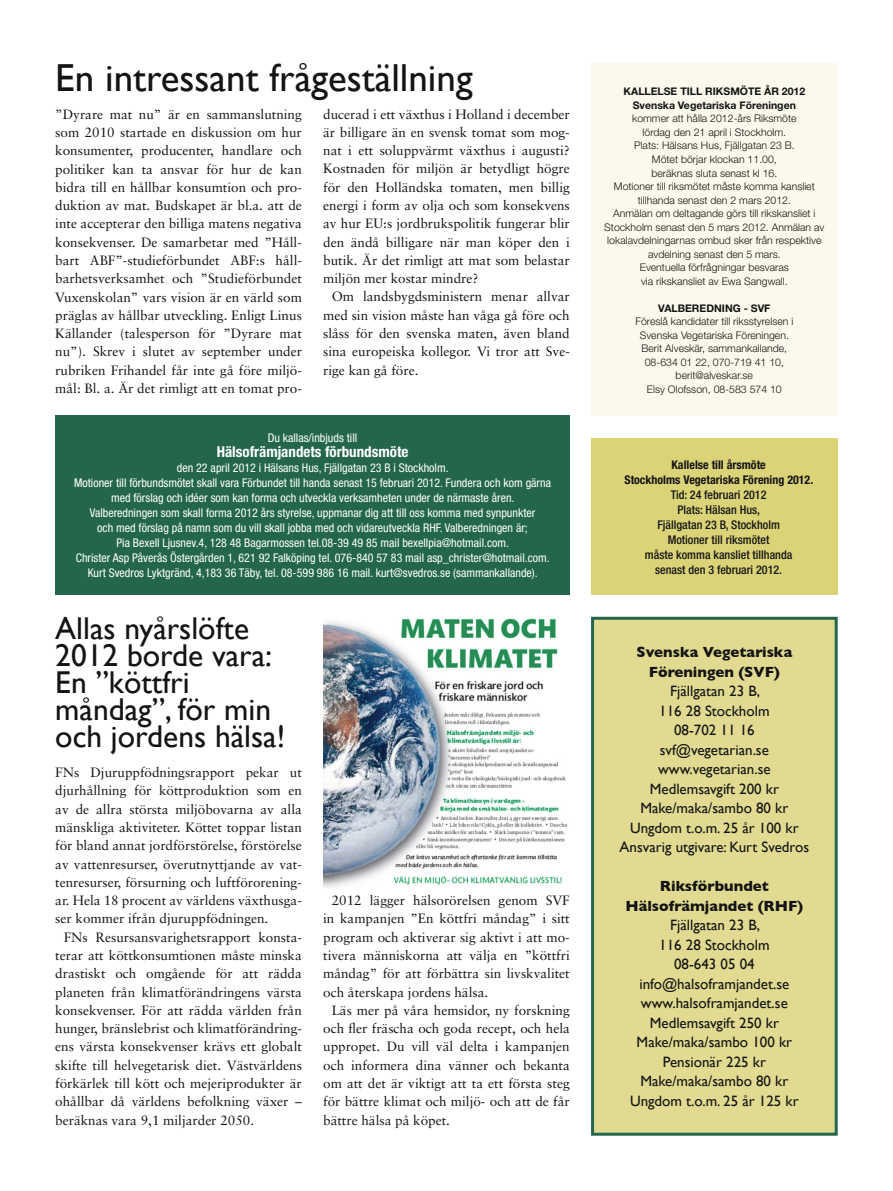
<style>
.page{position:relative;width:893px;height:1191px;background:#fff}
.page>*{position:absolute;margin:0;border:0;box-sizing:border-box;transform-origin:0 0}
.t1{font:39px "Gill Sans";color:#131413}
.t2{font:31.5px/27px "Gill Sans";color:#131413}
.t3{font:15px/19.5px "Gill Sans";color:#131413;text-align:center}
.t4{font:700 15px/19.5px "Gill Sans";color:#131413;text-align:center}
.t5{font:700 condensed 15px "Helvetica Neue";color:#fff}
.t6{font:13.5px/18.3px "Sabon";color:#131413;text-align:justify}
.t7{font:condensed 12px/15px "Helvetica Neue";color:#fff;text-align:center}
.t8{font:500 condensed 12px/15px "Helvetica Neue";color:#131413;text-align:center}
.t9{font:700 condensed 12px/15px "Helvetica Neue";color:#131413;text-align:center}
.t10{font:300 10.5px/13.5px "Helvetica Neue";color:#131413;text-align:center}
.t11{font:700 10.5px/13.5px "Helvetica Neue";color:#131413;text-align:center}
</style>
<div class="page">
<div style="left:593px;top:618px;width:243px;height:516px;background:#e1db91"></div>
<div style="left:591px;top:617px;width:247px;height:518px;border:3px solid #23664b"></div>
<img style="left:323px;top:618px;width:245px;height:270px">
<div style="left:591px;top:438px;width:247px;height:157px;background:#dad378"></div>
<div style="left:591px;top:64px;width:247px;height:352px;background:#faf9eb"></div>
<div style="left:55px;top:415px;width:515px;height:179px;background:#23664b"></div>
<h1 class="t1" style="left:55px;top:55px;width:419px">En intressant frågeställning</h1>
<p class="t6" style="left:55px;top:105px;width:248px">”Dyrare mat nu” är en sammanslutning som 2010 startade en diskussion om hur konsumenter, producenter, handlare och politiker kan ta ansvar för hur de kan bidra till en hållbar konsumtion och pro&shy;duktion av mat. Budskapet är bl.a. att de inte accepterar den billiga matens negativa konsekvenser. De samarbetar med ”Håll&shy;bart ABF”-studieförbundet ABF:s håll&shy;barhetsverksamhet och ”Studieförbundet Vuxenskolan” vars vision är en värld som präglas av hållbar utveckling. Enligt Linus Källander (talesperson för ”Dyrare mat nu”). Skrev i slutet av september under rubriken Frihandel får inte gå före miljö&shy;mål: Bl. a. Är det rimligt att en tomat pro-</p>
<p class="t6" style="left:323px;top:105px;width:248px">ducerad i ett växthus i Holland i december är billigare än en svensk tomat som mog&shy;nat i ett soluppvärmt växthus i augusti?<br>Kostnaden för miljön är betydligt högre för den Holländska tomaten, men billig energi i form av olja och som konsekvens av hur EU:s jordbrukspolitik fungerar blir den ändå billigare när man köper den i butik. Är det rimligt att mat som belastar miljön mer kostar mindre?</p>
<p class="t6" style="left:323px;top:287px;width:248px;text-indent:9px">Om landsbygdsministern menar allvar med sin vision måste han våga gå före och slåss för den svenska maten, även bland sina europeiska kollegor. Vi tror att Sve&shy;rige kan gå före.</p>
<p class="t7" style="left:268px;top:430px;width:91px">Du kallas/inbjuds till</p>
<p class="t5" style="left:217px;top:442px;width:193px">Hälsofrämjandets förbundsmöte</p>
<p class="t7" style="left:74px;top:460px;width:478px">den 22 april 2012 i Hälsans Hus, Fjällgatan 23 B i Stockholm.<br>Motioner till förbundsmötet skall vara Förbundet till handa senast 15 februari 2012. Fundera och kom gärna med förslag och idéer som kan forma och utveckla verksamheten under de närmaste åren.<br>Valberedningen som skall forma 2012 års styrelse, uppmanar dig att till oss komma med synpunkter<br>och med förslag på namn som du vill skall jobba med och vidareutveckla RHF. Valberedningen är;<br>Pia Bexell Ljusnev.4, 128 48 Bagarmossen tel.08-39 49 85 mail bexellpia@hotmail.com.<br>Christer Asp Påverås Östergården 1, 621 92 Falköping tel. 076-840 57 83 mail asp_christer@hotmail.com.<br>Kurt Svedros Lyktgränd, 4,183 36 Täby, tel. 08-599 986 16 mail. kurt@svedros.se (sammankallande).</p>
<h2 class="t2" style="left:55px;top:614px;width:231px">Allas nyårslöfte<br>2012 borde vara:<br>En ”köttfri måndag”, för min och jordens hälsa!</h2>
<p class="t6" style="left:55px;top:763px;width:248px">FNs Djuruppfödningsrapport pekar ut djurhållning för köttproduktion som en av de allra största miljöbovarna av alla mänskliga aktiviteter. Köttet toppar listan för bland annat jordförstörelse, förstörelse av vattenresurser, överutnyttjande av vat&shy;tenresurser, försurning och luftförorening&shy;ar. Hela 18 procent av världens växthusga&shy;ser kommer ifrån djuruppfödningen.</p>
<p class="t6" style="left:55px;top:927px;width:248px;text-indent:9px">FNs Resursansvarighetsrapport konsta&shy;terar att köttkonsumtionen måste minska drastiskt och omgående för att rädda planeten från klimatförändringens värsta konsekvenser. För att rädda världen från hunger, bränslebrist och klimatförändring&shy;ens värsta konsekvenser krävs ett globalt skifte till helvegetarisk diet. Västvärldens förkärlek till kött och mejeriprodukter är ohållbar då världens befolkning växer – beräknas vara 9,1 miljarder 2050.</p>
<p class="t6" style="left:323px;top:891px;width:248px;text-indent:9px">2012 lägger hälsorörelsen genom SVF in kampanjen ”En köttfri måndag” i sitt program och aktiverar sig aktivt i att mo&shy;tivera människorna att välja en ”köttfri måndag” för att förbättra sin livskvalitet och återskapa jordens hälsa.</p>
<p class="t6" style="left:323px;top:1000px;width:248px;text-indent:9px">Läs mer på våra hemsidor, ny forskning och fler fräscha och goda recept, och hela uppropet. Du vill väl delta i kampanjen och informera dina vänner och bekanta om att det är viktigt att ta ett första steg för bättre klimat och miljö- och att de får bättre hälsa på köpet.</p>
<p class="t11" style="left:624px;top:85px;width:183px">KALLELSE TILL RIKSMÖTE ÅR 2012<br>Svenska Vegetariska Föreningen</p>
<p class="t10" style="left:604px;top:112px;width:222px">kommer att hålla 2012-års Riksmöte<br>lördag den 21 april i Stockholm.<br>Plats: Hälsans Hus, Fjällgatan 23 B.<br>Mötet börjar klockan 11.00,<br>beräknas sluta senast kl 16.<br>Motioner till riksmötet måste komma kansliet tillhanda senast den 2 mars 2012.<br>Anmälan om deltagande görs till rikskansliet i Stockholm senast den 5 mars 2012. Anmälan av lokalavdelningarnas ombud sker från respektive avdelning senast den 5 mars.<br>Eventuella förfrågningar besvaras<br>via rikskansliet av Ewa Sangwall.</p>
<p class="t11" style="left:658px;top:301px;width:114px">VALBEREDNING - SVF</p>
<p class="t10" style="left:635px;top:314px;width:159px">Föreslå kandidater till riksstyrelsen i<br>Svenska Vegetariska Föreningen.<br>Berit Alveskär, sammankallande,<br>08-634 01 22, 070-719 41 10, berit@alveskar.se<br>Elsy Olofsson, 08-583 574 10</p>
<p class="t9" style="left:624px;top:457px;width:190px">Kallelse till årsmöte<br>Stockholms Vegetariska Förening 2012.</p>
<p class="t8" style="left:645px;top:487px;width:149px">Tid: 24 februari 2012<br>Plats: Hälsan Hus,<br>Fjällgatan 23 B, Stockholm<br>Motioner till riksmötet<br>måste komma kansliet tillhanda senast den 3 februari 2012.</p>
<p class="t4" style="left:637px;top:642px;width:157px">Svenska Vegetariska<br>Föreningen (SVF)</p>
<p class="t3" style="left:620px;top:681px;width:191px">Fjällgatan 23 B,<br>116 28 Stockholm<br>08-702 11 16 svf@vegetarian.se www.vegetarian.se<br>Medlemsavgift 200 kr<br>Make/maka/sambo 80 kr<br>Ungdom t.o.m. 25 år 100 kr<br>Ansvarig utgivare: Kurt Svedros</p>
<p class="t4" style="left:625px;top:876px;width:179px">Riksförbundet<br>Hälsofrämjandet (RHF)</p>
<p class="t3" style="left:630px;top:915px;width:170px">Fjällgatan 23 B,<br>116 28 Stockholm<br>08-643 05 04 info@halsoframjandet.se www.halsoframjandet.se<br>Medlemsavgift 250 kr<br>Make/maka/sambo 100 kr<br>Pensionär 225 kr<br>Make/maka/sambo 80 kr<br>Ungdom t.o.m. 25 år 125 kr</p>
</div>
